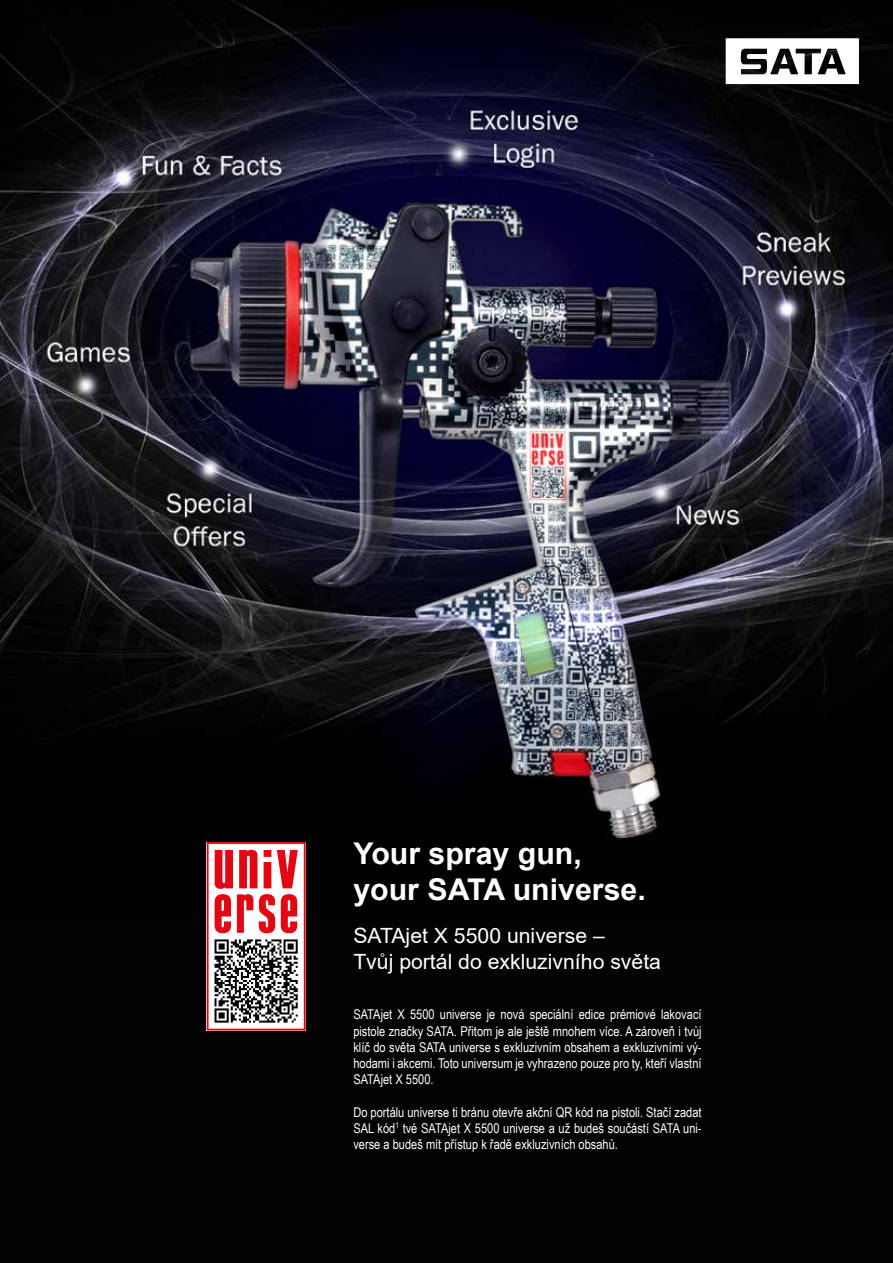
<style>
.page{position:relative;width:893px;height:1263px;background:#020203}
.page>*{position:absolute;margin:0;border:0;box-sizing:border-box;transform-origin:0 0}
.t1{font:700 30px/36px "Arial";color:#fff}
.t2{font:21px/25.2px "Arial";color:#fff}
.t3{font:13.5px/16.2px "Arial Narrow";color:#fff;text-align:justify}
</style>
<div class="page">
<img style="left:0;top:0;width:893px;height:917px">
<svg style="left:207px;top:842px;width:99px;height:188px;background:#c68d91"></svg>
<svg style="left:726px;top:38px;width:133px;height:46px"></svg>
<h1 class="t1" style="left:353px;top:836px;width:294px">Your spray gun, your SATA universe.</h1>
<h2 class="t2" style="left:353px;top:923px;width:309px">SATAjet X 5500 universe –<br>Tvůj portál do exkluzivního světa</h2>
<p class="t3" style="left:353px;top:1006px;width:350px">SATAjet X 5500 universe je nová speciální edice prémiové lakovací pistole značky SATA. Přitom je ale ještě mnohem více. A zároveň i tvůj klíč do světa SATA universe s exkluzivním obsahem a exkluzivními vý&shy;hodami i akcemi. Toto universum je vyhrazeno pouze pro ty, kteří vlastní SATAjet X 5500.</p>
<p class="t3" style="left:353px;top:1103px;width:350px">Do portálu universe ti bránu otevře akční QR kód na pistoli. Stačí zadat SAL kód<sup>1</sup> tvé SATAjet X 5500 universe a už budeš součástí SATA uni&shy;verse a budeš mít přístup k řadě exkluzivních obsahů.</p>
</div>
